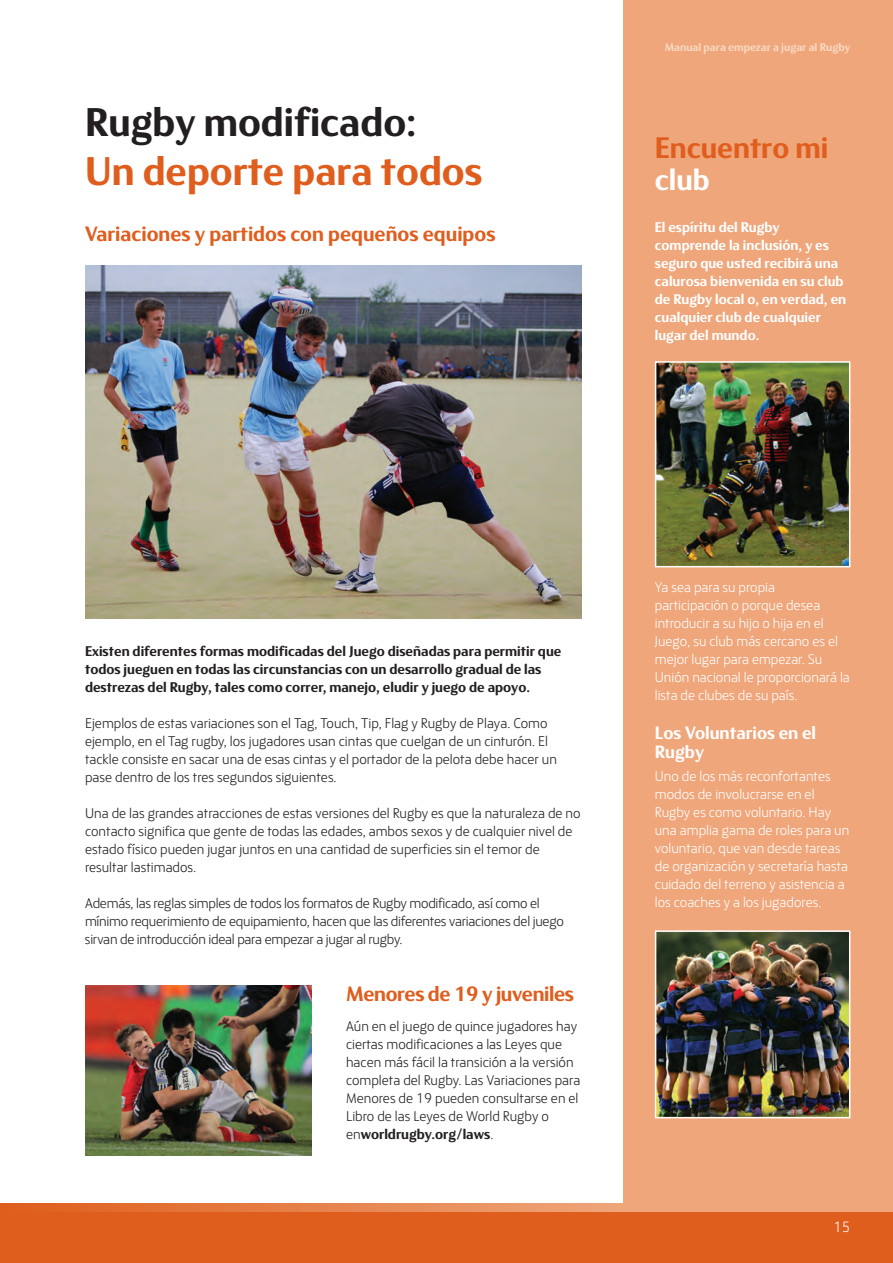
<style>
.page{position:relative;width:893px;height:1263px;background:#fff}
.page>*{position:absolute;margin:0;border:0;box-sizing:border-box;transform-origin:0 0}
.t1{font:700 40.5px "FS Blake";color:#df5e1e}
.t2{font:700 40.5px "FS Blake";color:#231f20}
.t3{font:700 30px "FS Blake";color:#df5e1e}
.t4{font:700 30px "FS Blake";color:#fff}
.t5{font:700 21px "FS Blake";color:#df5e1e}
.t6{font:700 21px "FS Blake";letter-spacing:-.02em;color:#df5e1e}
.t7{font:700 18px/19.5px "FS Blake";color:#fff}
.t8{font:300 15px "FS Blake";color:#fff}
.t9{font:300 14.25px/18px "FS Blake";color:#231f20}
.t10{font:300 14.25px/18px "FS Blake";color:#fff}
.t11{font:700 14.25px/18px "FS Blake";color:#231f20}
.t12{font:700 14.25px/18px "FS Blake";color:#fff}
.t13{font:700 11.25px "FS Blake";color:#f8d9c3}
.s1{font-weight:700}
</style>
<div class="page">
<div style="left:624px;top:0;width:269px;height:1263px;background:#efa67b"></div>
<div style="left:0;top:1203px;width:893px;height:60px;background:#df5e1e"></div>
<svg style="left:83px;top:1203px;width:541px;height:9px;background:#e78651"></svg>
<div style="left:624px;top:1203px;width:269px;height:9px;background:#efa67b"></div>
<img style="left:85px;top:985px;width:227px;height:170px">
<img style="left:658px;top:364px;width:189px;height:200px">
<div style="left:655px;top:361px;width:195px;height:206px;border:2px solid #fff"></div>
<img style="left:658px;top:933px;width:189px;height:182px">
<div style="left:655px;top:930px;width:195px;height:188px;border:2px solid #fff"></div>
<img style="left:85px;top:266px;width:496px;height:352px">
<h1 class="t2" style="left:85px;top:109px;width:333px">Rugby modificado:</h1>
<h1 class="t1" style="left:85px;top:157px;width:399px">Un deporte para todos</h1>
<h3 class="t5" style="left:85px;top:226px;width:412px">Variaciones y partidos con pequeños equipos</h3>
<p class="t13" style="left:665px;top:43px;width:187px">Manual para empezar a jugar al Rugby</p>
<h2 class="t3" style="left:655px;top:138px;width:175px">Encuentro mi</h2>
<h2 class="t4" style="left:655px;top:169px;width:57px">club</h2>
<p class="t12" style="left:655px;top:219px;width:193px">El espíritu del Rugby comprende la inclusión, y es seguro que usted recibirá una calurosa bienvenida en su club de Rugby local o, en verdad, en cualquier club de cualquier lugar del mundo.</p>
<p class="t11" style="left:85px;top:643px;width:478px">Existen diferentes formas modificadas del Juego diseñadas para permitir que todos jueguen en todas las circunstancias con un desarrollo gradual de las destrezas del Rugby, tales como correr, manejo, eludir y juego de apoyo.</p>
<p class="t9" style="left:85px;top:715px;width:473px">Ejemplos de estas variaciones son el Tag, Touch, Tip, Flag y Rugby de Playa. Como ejemplo, en el Tag rugby, los jugadores usan cintas que cuelgan de un cinturón. El tackle consiste en sacar una de esas cintas y el portador de la pelota debe hacer un pase dentro de los tres segundos siguientes.</p>
<p class="t9" style="left:85px;top:805px;width:497px">Una de las grandes atracciones de estas versiones del Rugby es que la naturaleza de no contacto significa que gente de todas las edades, ambos sexos y de cualquier nivel de estado físico pueden jugar juntos en una cantidad de superficies sin el temor de resultar lastimados.</p>
<p class="t9" style="left:85px;top:895px;width:480px">Además, las reglas simples de todos los formatos de Rugby modificado, así como el mínimo requerimiento de equipamiento, hacen que las diferentes variaciones del juego sirvan de introducción ideal para empezar a jugar al rugby.</p>
<h3 class="t6" style="left:346px;top:987px;width:229px">Menores de 19 y juveniles</h3>
<p class="t9" style="left:346px;top:1018px;width:236px">Aún en el juego de quince jugadores hay ciertas modificaciones a las Leyes que hacen más fácil la transición a la versión completa del Rugby. Las Variaciones para Menores de 19 pueden consultarse en el Libro de las Leyes de World Rugby o en<span class="s1">worldrugby.org/laws</span>.</p>
<p class="t10" style="left:655px;top:579px;width:197px">Ya sea para su propia participación o porque desea introducir a su hijo o hija en el<br>Juego, su club más cercano es el mejor lugar para empezar. Su<br>Unión nacional le proporcionará la lista de clubes de su país.</p>
<p class="t7" style="left:655px;top:725px;width:163px">Los Voluntarios en el<br>Rugby</p>
<p class="t10" style="left:655px;top:768px;width:196px">Uno de los más reconfortantes modos de involucrarse en el<br>Rugby es como voluntario. Hay una amplia gama de roles para un voluntario, que van desde tareas de organización y secretaría hasta cuidado del terreno y asistencia a los coaches y a los jugadores.</p>
<p class="t8" style="left:833px;top:1221px;width:18px">15</p>
</div>
